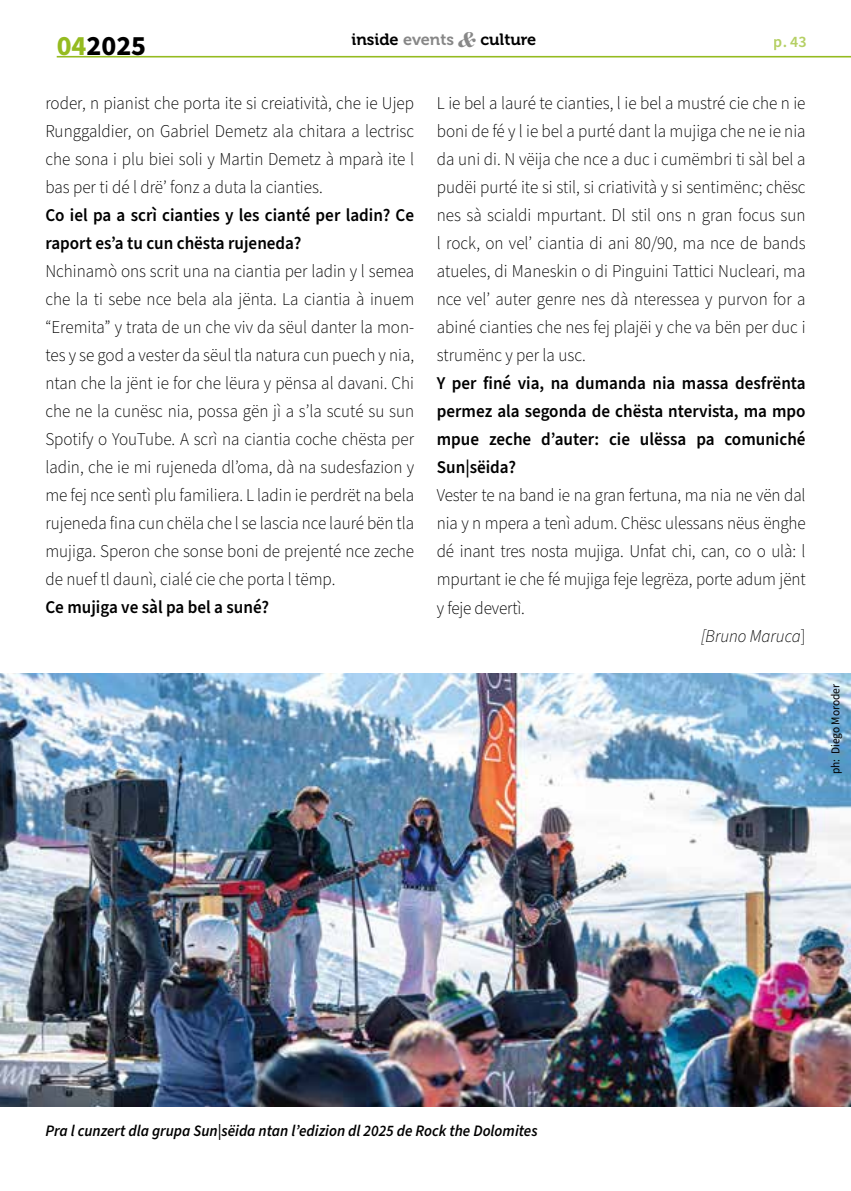
<style>
.page{position:relative;width:851px;height:1191px;background:#fff}
.page>*{position:absolute;margin:0;border:0;box-sizing:border-box;transform-origin:0 0}
.t1{font:700 28px "Source Sans Pro";color:#000}
.t2{font:300 18px/28px "Source Sans Pro";letter-spacing:-.01em;color:#000;text-align:justify;scale:.95 1}
.t3{font:600 18px/28px "Source Sans Pro";color:#000;scale:.95 1}
.t4{font:italic 300 18px "Source Sans Pro";color:#000;scale:.95 1}
.t5{font:16.4px "Museo 700";color:#000}
.t6{font:italic 600 16px "Source Sans Pro";color:#000;scale:.95 1}
.t7{font:600 16px "Source Sans Pro";color:#95bb20}
.t8{font:12px "Source Sans Pro";color:#000;scale:.95 1}
.s1{color:#95bb20}
.s2{color:#878787}
.s3{font-family:"Surveyor Display";font-weight:700;font-style:italic;font-size:24.4px;color:#878787}
.s4{font-style:normal}
</style>
<div class="page">
<hr style="left:57px;top:56px;width:793px;height:1px;background:#95bb20">
<img style="left:0;top:673px;width:850px;height:433px">
<h1 class="t1" style="left:57px;top:27px;width:91px"><span class="s1">04</span>2025</h1>
<p class="t5" style="left:351px;top:30px;width:186px">inside <span class="s2">events</span> <span class="s3">&amp;</span> culture</p>
<p class="t7" style="left:773px;top:31px;width:34px">p. 43</p>
<p class="t2" style="left:45px;top:90px;width:389px">roder, n pianist che porta ite si creiatività, che ie Ujep Runggaldier, on Gabriel Demetz ala chitara a lectrisc che sona i plu biei soli y Martin Demetz à mparà ite l bas per ti dé l drë’ fonz a duta la cianties.</p>
<p class="t3" style="left:45px;top:202px;width:389px">Co iel pa a scrì cianties y les cianté per ladin? Ce raport es’a tu cun chësta rujeneda?</p>
<p class="t2" style="left:45px;top:258px;width:389px">Nchinamò ons scrit una na ciantia per ladin y l semea che la ti sebe nce bela ala jënta. La ciantia à inuem “Eremita” y trata de un che viv da sëul danter la mon&shy;tes y se god a vester da sëul tla natura cun puech y nia, ntan che la jënt ie for che lëura y pënsa al davani. Chi che ne la cunësc nia, possa gën jì a s’la scuté su sun Spotify o YouTube. A scrì na ciantia coche chësta per ladin, che ie mi rujeneda dl’oma, dà na sudesfazion y me fej nce sentì plu familiera. L ladin ie perdrët na bela rujeneda fina cun chëla che l se lascia nce lauré bën tla mujiga. Speron che sonse boni de prejenté nce zeche de nuef tl daunì, cialé cie che porta l tëmp.</p>
<p class="t3" style="left:45px;top:594px;width:237px">Ce mujiga ve sàl pa bel a suné?</p>
<p class="t2" style="left:437px;top:90px;width:389px">L ie bel a lauré te cianties, l ie bel a mustré cie che n ie boni de fé y l ie bel a purté dant la mujiga che ne ie nia da uni di. N vëija che nce a duc i cumëmbri ti sàl bel a pudëi purté ite si stil, si criatività y si sentimënc; chësc nes sà scialdi mpurtant. Dl stil ons n gran focus sun l rock, on vel’ ciantia di ani 80/90, ma nce de bands atueles, di Maneskin o di Pinguini Tattici Nucleari, ma nce vel’ auter genre nes dà nteressea y purvon for a abiné cianties che nes fej plajëi y che va bën per duc i strumënc y per la usc.</p>
<p class="t3" style="left:437px;top:370px;width:389px;text-align:justify">Y per finé via, na dumanda nia massa desfrënta permez ala segonda de chësta ntervista, ma mpo mpue zeche d’auter: cie ulëssa pa comuniché Sun|sëida?</p>
<p class="t2" style="left:437px;top:482px;width:389px">Vester te na band ie na gran fertuna, ma nia ne vën dal</p>
<p class="t2" style="left:437px;top:510px;width:389px">nia y n mpera a tenì adum. Chësc ulessans nëus ënghe</p>
<p class="t2" style="left:437px;top:538px;width:389px">dé inant tres nosta mujiga. Unfat chi, can, co o ulà: l</p>
<p class="t2" style="left:437px;top:566px;width:389px">mpurtant ie che fé mujiga feje legrëza, porte adum jënt</p>
<p class="t2" style="left:437px;top:594px;width:94px">y feje devertì.</p>
<p class="t4" style="left:701px;top:623px;width:112px">[Bruno Maruca<span class="s4">]</span></p>
<p class="t8" style="left:827px;top:774px;width:96px;rotate:-90deg">ph: Diego Moroder</p>
<p class="t6" style="left:45px;top:1119px;width:519px">Pra l cunzert dla grupa Sun|sëida ntan l’edizion dl 2025 de Rock the Dolomites</p>
</div>
